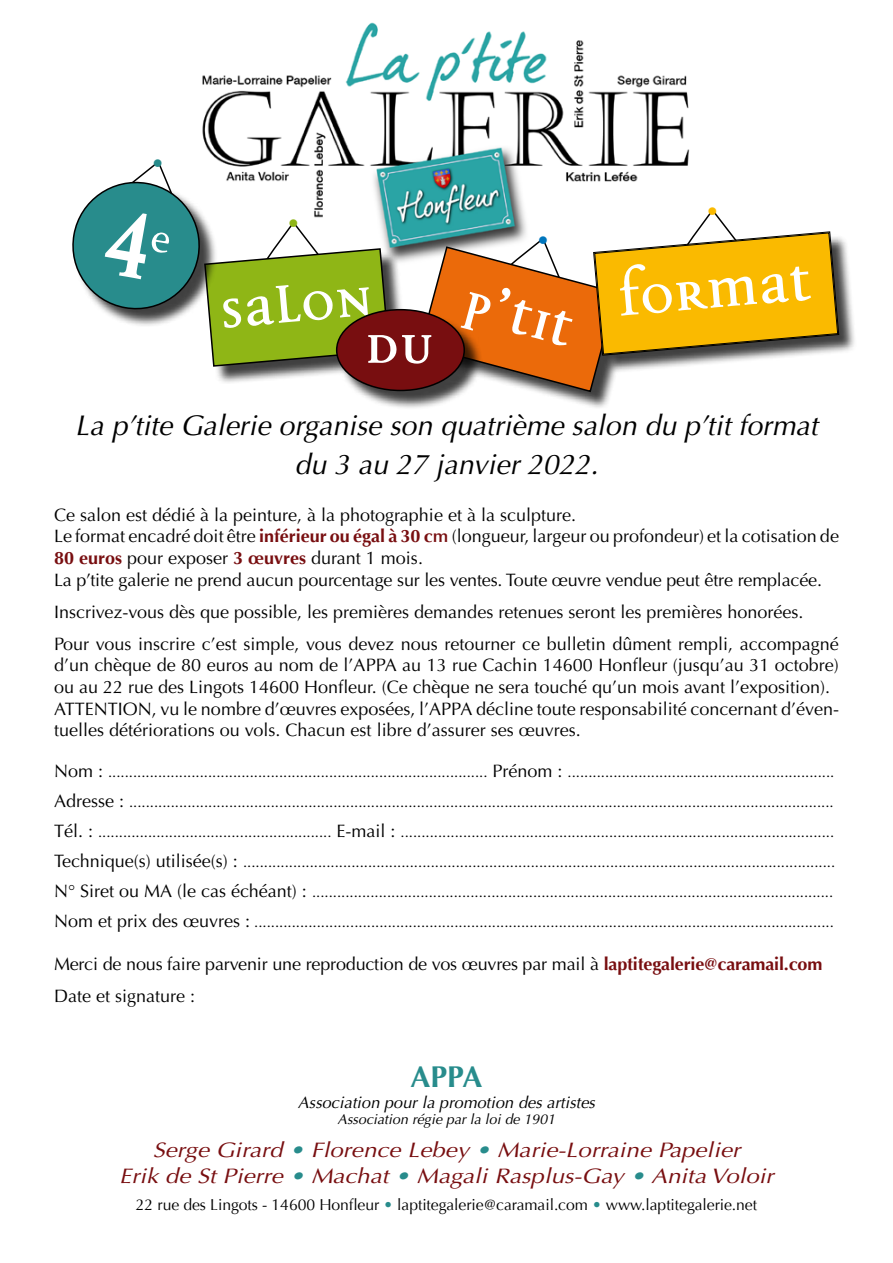
<style>
.page{position:relative;width:893px;height:1263px;background:#fff}
.page>*{position:absolute;margin:0;border:0;box-sizing:border-box;transform-origin:0 0}
.t1{font:700 72px "Disturbance";color:#fff}
.t2{font:700 30px "Optima";color:#288c8c}
.t3{font:italic 28.5px/39px "Optima";color:#000;text-align:center}
.t4{font:27px "Times";color:#288c8c}
.t5{font:27px "Times";color:#8fb616}
.t6{font:27px "Times";color:#0076bd}
.t7{font:27px "Times";color:#faba00}
.t8{font:italic 21px/25.5px "Optima";color:#780e10;text-align:center;scale:1.15 1}
.t9{font:18px/21.6px "Optima";color:#000}
.t10{font:italic 16.5px "Optima";color:#000}
.t11{font:15.75px "Optima";letter-spacing:-.005em;color:#000}
.t12{font:15px/30px "Optima";color:#000}
.t13{font:italic 14.25px "Optima";color:#000}
.s1{font-weight:700;color:#780e10}
.s2{font-weight:600;color:#780e10}
.s3{font-size:18px}
.s4{color:#288c8c}
</style>
<div class="page">
<img style="left:157px;top:22px;width:557px;height:239px">
<div style="left:206px;top:250px;width:201px;height:134px;background:#000;opacity:.75"></div>
<div style="left:422px;top:249px;width:212px;height:160px;background:#000;opacity:.75"></div>
<div style="left:596px;top:234px;width:261px;height:139px;background:#000;opacity:.75"></div>
<svg style="left:419px;top:210px;width:420px;height:183px"></svg>
<div style="left:338px;top:311px;width:145px;height:99px;background:#000;opacity:.75"></div>
<div style="left:337px;top:310px;width:127px;height:80px;background:#780e10;border-radius:50%"></div>
<div style="left:336px;top:309px;width:129px;height:82px;border:2px solid #000;border-radius:50%"></div>
<svg style="left:72px;top:162px;width:319px;height:206px"></svg>
<h3 class="t4" style="left:153px;top:138px;width:11px">•</h3>
<h3 class="t5" style="left:289px;top:198px;width:11px">•</h3>
<h3 class="t6" style="left:538px;top:214px;width:11px">•</h3>
<h1 class="t1" style="left:217px;top:278px;width:155px;rotate:-5deg">salon</h1>
<h1 class="t1" style="left:473px;top:269px;width:113px;rotate:15deg">p’tit</h1>
<h1 class="t1" style="left:365px;top:312px;width:70px">du</h1>
<h3 class="t7" style="left:708px;top:186px;width:11px">•</h3>
<h1 class="t1" style="left:615px;top:265px;width:196px;rotate:-5deg">format</h1>
<h3 class="t3" style="left:75px;top:406px;width:744px">La p’tite Galerie organise son quatrième salon du p’tit format du 3 au 27 janvier 2022.</h3>
<p class="t9" style="left:54px;top:504px;width:786px">Ce salon est dédié à la peinture, à la photographie et à la sculpture.<br>Le format encadré doit être <span class="s1">inférieur ou égal à 30 c</span><span class="s2">m</span> (longueur, largeur ou profondeur) et la cotisation de <span class="s1">80 euros</span> pour exposer <span class="s1">3 œuvres</span> durant 1 mois.<br>La p’tite galerie ne prend aucun pourcentage sur les ventes. Toute œuvre vendue peut être remplacée.</p>
<p class="t9" style="left:54px;top:596px;width:786px;line-height:32.1px">Inscrivez-vous dès que possible, les premières demandes retenues seront les premières honorées.<br>Pour vous inscrire c’est simple, vous devez nous retourner ce bulletin dûment rempli, accompagné</p>
<p class="t9" style="left:54px;top:655px;width:786px">d’un chèque de 80 euros au nom de l’APPA au 13 rue Cachin 14600 Honfleur (jusqu’au 31 octobre) ou au 22 rue des Lingots 14600 Honfleur. (Ce chèque ne sera touché qu’un mois avant l’exposition).<br>ATTENTION, vu le nombre d’œuvres exposées, l’APPA décline toute responsabilité concernant d’éven&shy;tuelles détériorations ou vols. Chacun est libre d’assurer ses œuvres.</p>
<p class="t12" style="left:54px;top:757px;width:783px"><span class="s3">Nom :</span> ........................................................................................... <span class="s3">Prénom :</span> ................................................................<br><span class="s3">Adresse :</span> .........................................................................................................................................................................<br><span class="s3">Tél. :</span> ........................................................ <span class="s3">E-mail :</span> ........................................................................................................<br><span class="s3">Technique(s) utilisée(s) :</span> ..............................................................................................................................................<br><span class="s3">N° Siret ou MA (le cas échéant) :</span> .............................................................................................................................<br><span class="s3">Nom et prix des œuvres :</span> ...........................................................................................................................................</p>
<p class="t9" style="left:54px;top:948px;width:770px;line-height:32.1px">Merci de nous faire parvenir une reproduction de vos œuvres par mail à <span class="s1">laptitegalerie@caramail.com<br></span>Date et signature :</p>
<h2 class="t2" style="left:411px;top:1059px;width:73px">APPA</h2>
<p class="t10" style="left:298px;top:1092px;width:299px">Association pour la promotion des artistes</p>
<p class="t13" style="left:338px;top:1111px;width:219px">Association régie par la loi de 1901</p>
<h3 class="t8" style="left:119px;top:1137px;width:570px">Serge Girard <span class="s4">•</span> Florence Lebey <span class="s4">•</span> Marie-Lorraine Papelier<br>Erik de St Pierre <span class="s4">•</span> Machat <span class="s4">•</span> Magali Rasplus-Gay <span class="s4">•</span> Anita Voloir</h3>
<p class="t11" style="left:136px;top:1195px;width:623px">22 rue des Lingots - 14600 Honfleur <span class="s4">•</span> laptitegalerie@caramail.com <span class="s4">•</span> www.laptitegalerie.net</p>
</div>
